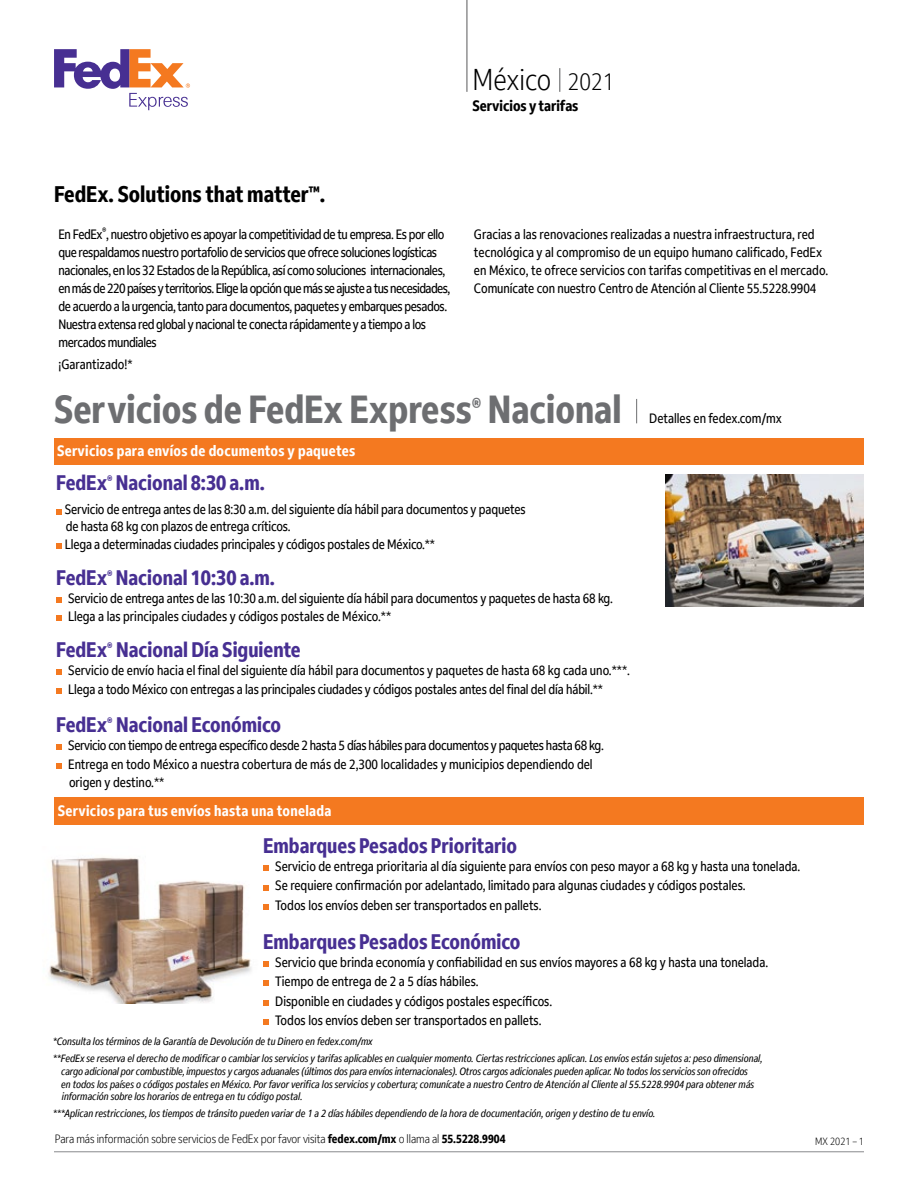
<style>
.page{position:relative;width:918px;height:1188px;background:#fff}
.page>*{position:absolute;margin:0;border:0;box-sizing:border-box;transform-origin:0 0}
.t1{font:700 condensed 39px "Fed Ex Sans";color:#6d6e71}
.t2{font:300 condensed 30px "Fed Ex Sans";color:#000}
.t3{font:700 condensed 22.5px "Fed Ex Sans";color:#000}
.t4{font:700 condensed 21px "Fed Ex Sans";color:#472f92}
.t5{font:700 condensed 15px "Fed Ex Sans";letter-spacing:.02em;color:#fff}
.t6{font:700 condensed 15px "Fed Ex Sans";color:#000}
.t7{font:condensed 13.5px/19.4px "Fed Ex Sans";letter-spacing:-.01em;color:#000}
.t8{font:condensed 13.5px/18px "Fed Ex Sans";letter-spacing:-.03em;color:#000}
.t9{font:300 condensed 12px "Fed Ex Sans";letter-spacing:-.005em;color:#000}
.t10{font:italic condensed 10.5px/12.6px "Fed Ex Sans";color:#000}
.t11{font:300 condensed 10.5px "Fed Ex Sans";color:#000}
.s1{font-size:24px}
.s2{font-weight:700}
</style>
<div class="page">
<svg style="left:54px;top:49px;width:136px;height:61px"></svg>
<hr style="left:54px;top:1152px;width:810px;height:1px;background:#888a8d">
<svg style="left:559px;top:68px;width:1px;height:24px"></svg>
<hr style="left:467px;top:0;width:1px;height:92px;background:#58595b">
<div style="left:54px;top:438px;width:810px;height:27px;background:#f47920"></div>
<svg style="left:636px;top:399px;width:1px;height:24px"></svg>
<svg style="left:56px;top:509px;width:6px;height:5px"></svg>
<svg style="left:56px;top:543px;width:6px;height:6px"></svg>
<svg style="left:56px;top:597px;width:6px;height:6px"></svg>
<svg style="left:56px;top:615px;width:6px;height:6px"></svg>
<svg style="left:56px;top:669px;width:6px;height:6px"></svg>
<svg style="left:56px;top:689px;width:6px;height:5px"></svg>
<svg style="left:56px;top:744px;width:6px;height:6px"></svg>
<svg style="left:56px;top:763px;width:6px;height:6px"></svg>
<div style="left:54px;top:798px;width:810px;height:27px;background:#f47920"></div>
<img style="left:665px;top:474px;width:199px;height:132px">
<img style="left:48px;top:857px;width:221px;height:147px">
<svg style="left:263px;top:865px;width:6px;height:6px"></svg>
<svg style="left:263px;top:885px;width:6px;height:5px"></svg>
<svg style="left:263px;top:904px;width:6px;height:6px"></svg>
<svg style="left:263px;top:961px;width:6px;height:6px"></svg>
<svg style="left:263px;top:981px;width:6px;height:5px"></svg>
<svg style="left:263px;top:1000px;width:6px;height:6px"></svg>
<svg style="left:263px;top:1020px;width:6px;height:5px"></svg>
<h2 class="t2" style="left:472px;top:62px;width:143px">México <span class="s1">2021</span></h2>
<p class="t6" style="left:472px;top:97px;width:108px">Servicios y tarifas</p>
<h3 class="t3" style="left:54px;top:181px;width:273px">FedEx. Solutions that matter<sup>™</sup>.</h3>
<p class="t8" style="left:58px;top:225px;width:393px">En FedEx<sup>®</sup>, nuestro objetivo es apoyar la competitividad de tu empresa. Es por ello que respaldamos nuestro portafolio de servicios que ofrece soluciones logísticas nacionales, en los 32 Estados de la República, así como soluciones internacionales, en más de 220 países y territorios. Elige la opción que más se ajuste a tus necesidades, de acuerdo a la urgencia, tanto para documentos, paquetes y embarques pesados.<br>Nuestra extensa red global y nacional te conecta rápidamente y a tiempo a los mercados mundiales</p>
<p class="t7" style="left:58px;top:355px;width:76px">¡Garantizado!*</p>
<p class="t7" style="left:474px;top:225px;width:356px;line-height:18px">Gracias a las renovaciones realizadas a nuestra infraestructura, red tecnológica y al compromiso de un equipo humano calificado, FedEx en México, te ofrece servicios con tarifas competitivas en el mercado.<br>Comunícate con nuestro Centro de Atención al Cliente 55.5228.9904</p>
<h1 class="t1" style="left:54px;top:387px;width:569px">Servicios de FedEx Express<sup>®</sup> Nacional</h1>
<p class="t5" style="left:57px;top:442px;width:300px">Servicios para envíos de documentos y paquetes</p>
<p class="t7" style="left:649px;top:409px;width:134px">Detalles en fedex.com/mx</p>
<h3 class="t4" style="left:56px;top:470px;width:210px">FedEx<sup>®</sup> Nacional 8:30 a.m.</h3>
<p class="t7" style="left:65px;top:501px;width:462px;line-height:16.5px">Servicio de entrega antes de las 8:30 a.m. del siguiente día hábil para documentos y paquetes de hasta 68 kg con plazos de entrega críticos.</p>
<p class="t7" style="left:65px;top:534px;width:372px">Llega a determinadas ciudades principales y códigos postales de México.**</p>
<h3 class="t4" style="left:56px;top:565px;width:220px">FedEx<sup>®</sup> Nacional 10:30 a.m.</h3>
<p class="t7" style="left:68px;top:589px;width:546px;line-height:18px">Servicio de entrega antes de las 10:30 a.m. del siguiente día hábil para documentos y paquetes de hasta 68 kg.<br>Llega a las principales ciudades y códigos postales de México.**</p>
<h3 class="t4" style="left:56px;top:637px;width:246px">FedEx<sup>®</sup> Nacional Día Siguiente</h3>
<p class="t7" style="left:68px;top:660px;width:563px">Servicio de envío hacia el final del siguiente día hábil para documentos y paquetes de hasta 68 kg cada uno.***.<br>Llega a todo México con entregas a las principales ciudades y códigos postales antes del final del día hábil.**</p>
<h3 class="t4" style="left:56px;top:712px;width:226px">FedEx<sup>®</sup> Nacional Económico</h3>
<p class="t7" style="left:68px;top:735px;width:537px">Servicio con tiempo de entrega específico desde 2 hasta 5 días hábiles para documentos y paquetes hasta 68 kg.<br>Entrega en todo México a nuestra cobertura de más de 2,300 localidades y municipios dependiendo del</p>
<p class="t7" style="left:69px;top:773px;width:97px">origen y destino.**</p>
<p class="t5" style="left:58px;top:802px;width:275px">Servicios para tus envíos hasta una tonelada</p>
<h3 class="t4" style="left:263px;top:834px;width:255px">Embarques Pesados Prioritario</h3>
<p class="t7" style="left:275px;top:857px;width:527px">Servicio de entrega prioritaria al día siguiente para envíos con peso mayor a 68 kg y hasta una tonelada.<br>Se requiere confirmación por adelantado, limitado para algunas ciudades y códigos postales.<br>Todos los envíos deben ser transportados en pallets.</p>
<h3 class="t4" style="left:263px;top:929px;width:259px">Embarques Pesados Económico</h3>
<p class="t7" style="left:275px;top:953px;width:495px">Servicio que brinda economía y confiabilidad en sus envíos mayores a 68 kg y hasta una tonelada.<br>Tiempo de entrega de 2 a 5 días hábiles.<br>Disponible en ciudades y códigos postales específicos.<br>Todos los envíos deben ser transportados en pallets.</p>
<p class="t10" style="left:53px;top:1033px;width:711px;line-height:17.1px">*Consulta los términos de la Garantía de Devolución de tu Dinero en fedex.com/mx<br>**FedEx se reserva el derecho de modificar o cambiar los servicios y tarifas aplicables en cualquier momento. Ciertas restricciones aplican. Los envíos están sujetos a: peso dimensional,</p>
<p class="t10" style="left:61px;top:1065px;width:695px">cargo adicional por combustible, impuestos y cargos aduanales (últimos dos para envíos internacionales). Otros cargos adicionales pueden aplicar. No todos los servicios son ofrecidos en todos los países o códigos postales en México. Por favor verifica los servicios y cobertura; comunícate a nuestro Centro de Atención al Cliente al 55.5228.9904 para obtener más información sobre los horarios de entrega en tu código postal.</p>
<p class="t10" style="left:53px;top:1107px;width:604px">***Aplican restricciones, los tiempos de tránsito pueden variar de 1 a 2 días hábiles dependiendo de la hora de documentación, origen y destino de tu envío.</p>
<p class="t9" style="left:55px;top:1132px;width:452px">Para más información sobre servicios de FedEx por favor visita <span class="s2">fedex.com/mx</span> o llama al <span class="s2">55.5228.9904</span></p>
<p class="t11" style="left:815px;top:1135px;width:50px">MX 2021 – 1</p>
</div>
